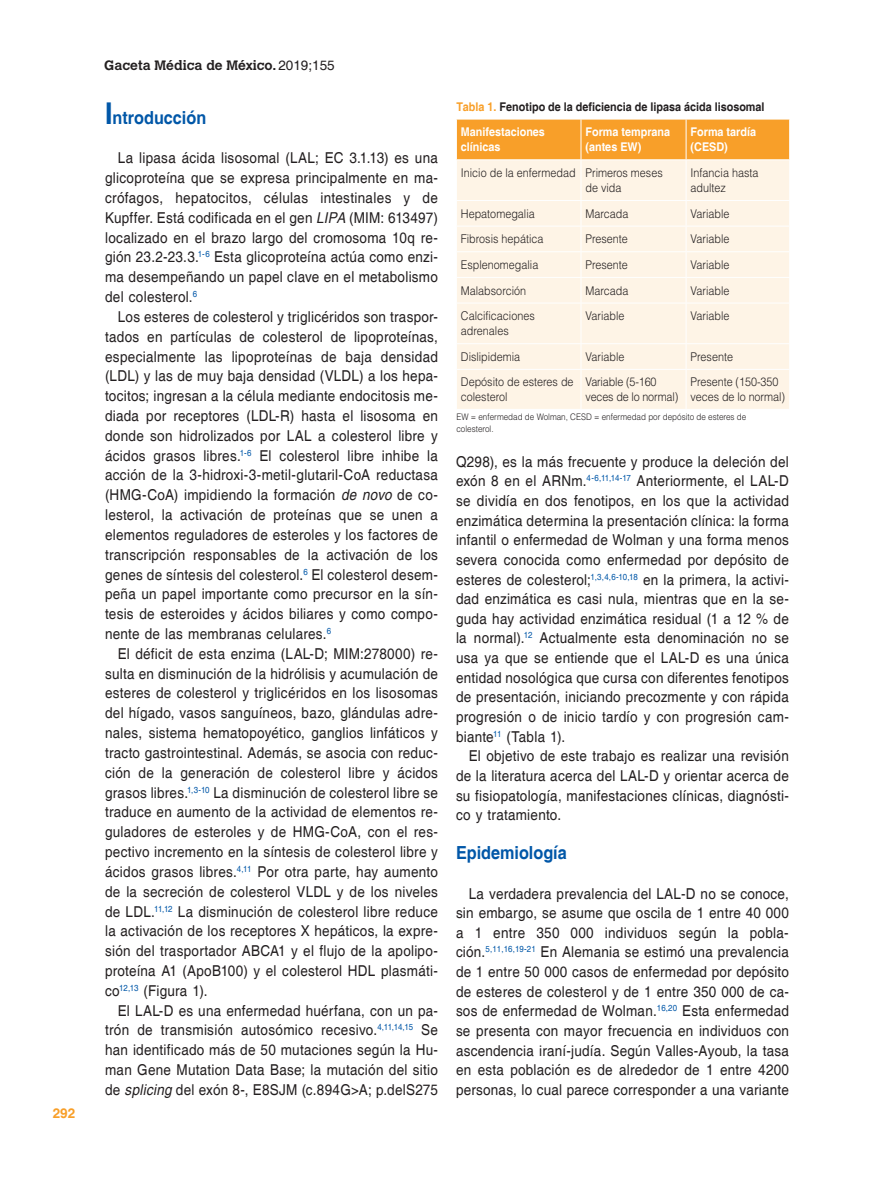
<style>
.page{position:relative;width:894px;height:1191px;background:#fff}
.page>*{position:absolute;margin:0;border:0;box-sizing:border-box;transform-origin:0 0}
.t1{font:700 18px "Helvetica";color:#0157a8;scale:.9 1}
.t2{font:15px/19.8px "Helvetica";letter-spacing:.02em;color:#231f20;text-align:justify;scale:.9 1}
.t3{font:700 13.5px "Calvert MT Std";color:#231f20}
.t4{font:700 13.5px "Helvetica";color:#f89f29}
.t5{font:300 12px/15px "Helvetica LT Std";color:#231f20;scale:.9 1}
.t6{font:700 12px/25.5px "Helvetica";color:#231f20;scale:.9 1}
.t7{font:700 12px/15px "Helvetica";color:#fff;scale:.9 1}
.t8{font:300 9px/12px "Helvetica LT Std";color:#231f20;scale:.9 1}
.s1{font-family:"Helvetica";font-weight:400}
.s2{font-size:30px}
.s3{font-style:italic}
.s4{color:#f89f29}
.s5{color:#fff}
</style>
<div class="page">
<div style="left:457px;top:120px;width:332px;height:39px;background:#f89f29"></div>
<div style="left:457px;top:160px;width:332px;height:183px;background:#fef4e6"></div>
<hr style="left:580px;top:119px;width:1px;height:40px;background:#fff">
<hr style="left:685px;top:119px;width:1px;height:40px;background:#fff">
<hr style="left:580px;top:160px;width:1px;height:40px;background:#fff">
<hr style="left:685px;top:160px;width:1px;height:40px;background:#fff">
<hr style="left:456px;top:200px;width:124px;height:1px;background:#fff">
<hr style="left:580px;top:200px;width:105px;height:1px;background:#fff">
<hr style="left:685px;top:200px;width:104px;height:1px;background:#fff">
<hr style="left:456px;top:226px;width:124px;height:1px;background:#fff">
<hr style="left:580px;top:226px;width:105px;height:1px;background:#fff">
<hr style="left:685px;top:226px;width:104px;height:1px;background:#fff">
<hr style="left:456px;top:251px;width:124px;height:1px;background:#fff">
<hr style="left:580px;top:251px;width:105px;height:1px;background:#fff">
<hr style="left:685px;top:251px;width:104px;height:1px;background:#fff">
<hr style="left:456px;top:277px;width:124px;height:1px;background:#fff">
<hr style="left:580px;top:277px;width:105px;height:1px;background:#fff">
<svg style="left:580px;top:201px;width:1px;height:101px"></svg>
<hr style="left:685px;top:277px;width:104px;height:1px;background:#fff">
<svg style="left:685px;top:201px;width:1px;height:101px"></svg>
<hr style="left:456px;top:302px;width:124px;height:1px;background:#fff">
<hr style="left:580px;top:302px;width:105px;height:1px;background:#fff">
<hr style="left:580px;top:303px;width:1px;height:40px;background:#fff">
<hr style="left:685px;top:302px;width:104px;height:1px;background:#fff">
<hr style="left:685px;top:303px;width:1px;height:40px;background:#fff">
<div style="left:457px;top:344px;width:332px;height:65px;background:#fef4e6"></div>
<hr style="left:456px;top:369px;width:124px;height:1px;background:#fff">
<hr style="left:580px;top:369px;width:105px;height:1px;background:#fff">
<hr style="left:580px;top:369px;width:1px;height:40px;background:#fff">
<hr style="left:685px;top:369px;width:104px;height:1px;background:#fff">
<hr style="left:685px;top:369px;width:1px;height:40px;background:#fff">
<p class="t4" style="left:53px;top:1104px;width:24px">292</p>
<p class="t3" style="left:104px;top:56px;width:232px">Gaceta Médica de México. <span class="s1">2019;155</span></p>
<p class="t1" style="left:105px;top:107px;width:114px"><span class="s2">I</span> ntroducción</p>
<p class="t2" style="left:105px;top:149px;width:371px;text-indent:13px">La lipasa ácida lisosomal (LAL; EC 3.1.13) es una glicoproteína que se expresa principalmente en ma&shy;crófagos, hepatocitos, células intestinales y de Kupffer. Está codificada en el gen <span class="s3">LIPA</span> (MIM: 613497) localizado en el brazo largo del cromosoma 10q re&shy;gión 23.2-23.3.<sup>1-6</sup> Esta glicoproteína actúa como enzi&shy;ma desempeñando un papel clave en el metabolismo del colesterol.<sup>6</sup></p>
<p class="t2" style="left:105px;top:307px;width:371px;text-indent:13px">Los esteres de colesterol y triglicéridos son traspor&shy;tados en partículas de colesterol de lipoproteínas, especialmente las lipoproteínas de baja densidad (LDL) y las de muy baja densidad (VLDL) a los hepa&shy;tocitos; ingresan a la célula mediante endocitosis me&shy;diada por receptores (LDL-R) hasta el lisosoma en donde son hidrolizados por LAL a colesterol libre y ácidos grasos libres.<sup>1-6</sup> El colesterol libre inhibe la acción de la 3-hidroxi-3-metil-glutaril-CoA reductasa (HMG-CoA) impidiendo la formación <span class="s3">de novo</span> de co&shy;lesterol, la activación de proteínas que se unen a elementos reguladores de esteroles y los factores de transcripción responsables de la activación de los genes de síntesis del colesterol.<sup>6</sup> El colesterol desem&shy;peña un papel importante como precursor en la sín&shy;tesis de esteroides y ácidos biliares y como compo&shy;nente de las membranas celulares.<sup>6</sup></p>
<p class="t2" style="left:105px;top:644px;width:371px;text-indent:13px">El déficit de esta enzima (LAL-D; MIM:278000) re&shy;sulta en disminución de la hidrólisis y acumulación de esteres de colesterol y triglicéridos en los lisosomas del hígado, vasos sanguíneos, bazo, glándulas adre&shy;nales, sistema hematopoyético, ganglios linfáticos y tracto gastrointestinal. Además, se asocia con reduc&shy;ción de la generación de colesterol libre y ácidos grasos libres.<sup>1,3-10</sup> La disminución de colesterol libre se traduce en aumento de la actividad de elementos re&shy;guladores de esteroles y de HMG-CoA, con el res&shy;pectivo incremento en la síntesis de colesterol libre y ácidos grasos libres.<sup>4,11</sup> Por otra parte, hay aumento de la secreción de colesterol VLDL y de los niveles de LDL.<sup>11,12</sup> La disminución de colesterol libre reduce la activación de los receptores X hepáticos, la expre&shy;sión del trasportador ABCA1 y el flujo de la apolipo&shy;proteína A1 (ApoB100) y el colesterol HDL plasmáti&shy;co<sup>12,13</sup> (Figura 1).</p>
<p class="t2" style="left:105px;top:1000px;width:371px;text-indent:13px">El LAL-D es una enfermedad huérfana, con un pa&shy;trón de transmisión autosómico recesivo.<sup>4,11,14,15</sup> Se han identificado más de 50 mutaciones según la Hu&shy;man Gene Mutation Data Base; la mutación del sitio de <span class="s3">splicing</span> del exón 8-, E8SJM (c.894G&gt;A; p.delS275</p>
<p class="t6" style="left:460px;top:94px;width:339px;text-indent:-5px"><span class="s4">Tabla 1.</span> Fenotipo de la deficiencia de lipasa ácida lisosomal<br><span class="s5">Manifestaciones</span></p>
<p class="t7" style="left:460px;top:140px;width:46px">clínicas</p>
<p class="t7" style="left:585px;top:125px;width:96px">Forma temprana (antes EW)</p>
<p class="t7" style="left:690px;top:125px;width:74px">Forma tardía (CES</p>
<p class="t7" style="left:716px;top:140px;width:14px">D)</p>
<p class="t5" style="left:585px;top:165px;width:87px;text-indent:-125px">Inicio de la enfermedad Primeros meses de vida</p>
<p class="t5" style="left:690px;top:165px;width:77px">Infancia hasta adultez</p>
<p class="t5" style="left:460px;top:206px;width:84px">Hepatomegalia</p>
<p class="t5" style="left:585px;top:206px;width:49px">Marcada</p>
<p class="t5" style="left:690px;top:206px;width:45px">Variable</p>
<p class="t5" style="left:460px;top:231px;width:93px">Fibrosis hepática</p>
<p class="t5" style="left:585px;top:231px;width:49px">Presente</p>
<p class="t5" style="left:690px;top:231px;width:45px">Variable</p>
<p class="t5" style="left:460px;top:257px;width:88px">Esplenomegalia</p>
<p class="t5" style="left:585px;top:257px;width:49px">Presente</p>
<p class="t5" style="left:690px;top:257px;width:45px">Variable</p>
<p class="t5" style="left:460px;top:282px;width:74px">Malabsorción</p>
<p class="t5" style="left:585px;top:282px;width:49px">Marcada</p>
<p class="t5" style="left:690px;top:282px;width:45px">Variable</p>
<p class="t5" style="left:460px;top:308px;width:84px">Calcificaciones adrenales</p>
<p class="t5" style="left:585px;top:308px;width:45px">Variable</p>
<p class="t5" style="left:690px;top:308px;width:45px">Variable</p>
<p class="t5" style="left:460px;top:349px;width:67px">Dislipidemia</p>
<p class="t5" style="left:585px;top:349px;width:45px">Variable</p>
<p class="t5" style="left:690px;top:349px;width:49px">Presente</p>
<p class="t5" style="left:460px;top:375px;width:127px;line-height:14.4px">Depósito de esteres de colesterol</p>
<p class="t5" style="left:585px;top:375px;width:105px;line-height:14.4px">Variable (5‑160 veces de lo normal)</p>
<p class="t5" style="left:690px;top:375px;width:106px;line-height:14.4px">Presente (150‑350 veces de lo normal)</p>
<p class="t8" style="left:456px;top:411px;width:323px">EW = enfermedad de Wolman, CESD = enfermedad por depósito de esteres de colesterol.</p>
<p class="t2" style="left:456px;top:452px;width:371px">Q298), es la más frecuente y produce la deleción del exón 8 en el ARNm.<sup>4-6,11,14-17</sup> Anteriormente, el LAL-D se dividía en dos fenotipos, en los que la actividad enzimática determina la presentación clínica: la forma infantil o enfermedad de Wolman y una forma menos severa conocida como enfermedad por depósito de esteres de colesterol;<sup>1,3,4,6-10,18</sup> en la primera, la activi&shy;dad enzimática es casi nula, mientras que en la se&shy;guda hay actividad enzimática residual (1 a 12 % de la normal).<sup>12</sup> Actualmente esta denominación no se usa ya que se entiende que el LAL-D es una única entidad nosológica que cursa con diferentes fenotipos de presentación, iniciando precozmente y con rápida progresión o de inicio tardío y con progresión cam&shy;biante<sup>11</sup> (Tabla 1).</p>
<p class="t2" style="left:456px;top:746px;width:371px;text-indent:13px">El objetivo de este trabajo es realizar una revisión de la literatura acerca del LAL-D y orientar acerca de su fisiopatología, manifestaciones clínicas, diagnósti&shy;co y tratamiento.</p>
<p class="t1" style="left:456px;top:841px;width:125px">Epidemiología</p>
<p class="t2" style="left:456px;top:883px;width:371px;text-indent:13px">La verdadera prevalencia del LAL-D no se conoce, sin embargo, se asume que oscila de 1 entre 40 000 a 1 entre 350 000 individuos según la pobla&shy;ción.<sup>5,11,16,19-21</sup> En Alemania se estimó una prevalencia de 1 entre 50 000 casos de enfermedad por depósito de esteres de colesterol y de 1 entre 350 000 de ca&shy;sos de enfermedad de Wolman.<sup>16,20</sup> Esta enfermedad se presenta con mayor frecuencia en individuos con ascendencia iraní-judía. Según Valles-Ayoub, la tasa en esta población es de alrededor de 1 entre 4200 personas, lo cual parece corresponder a una variante</p>
</div>
